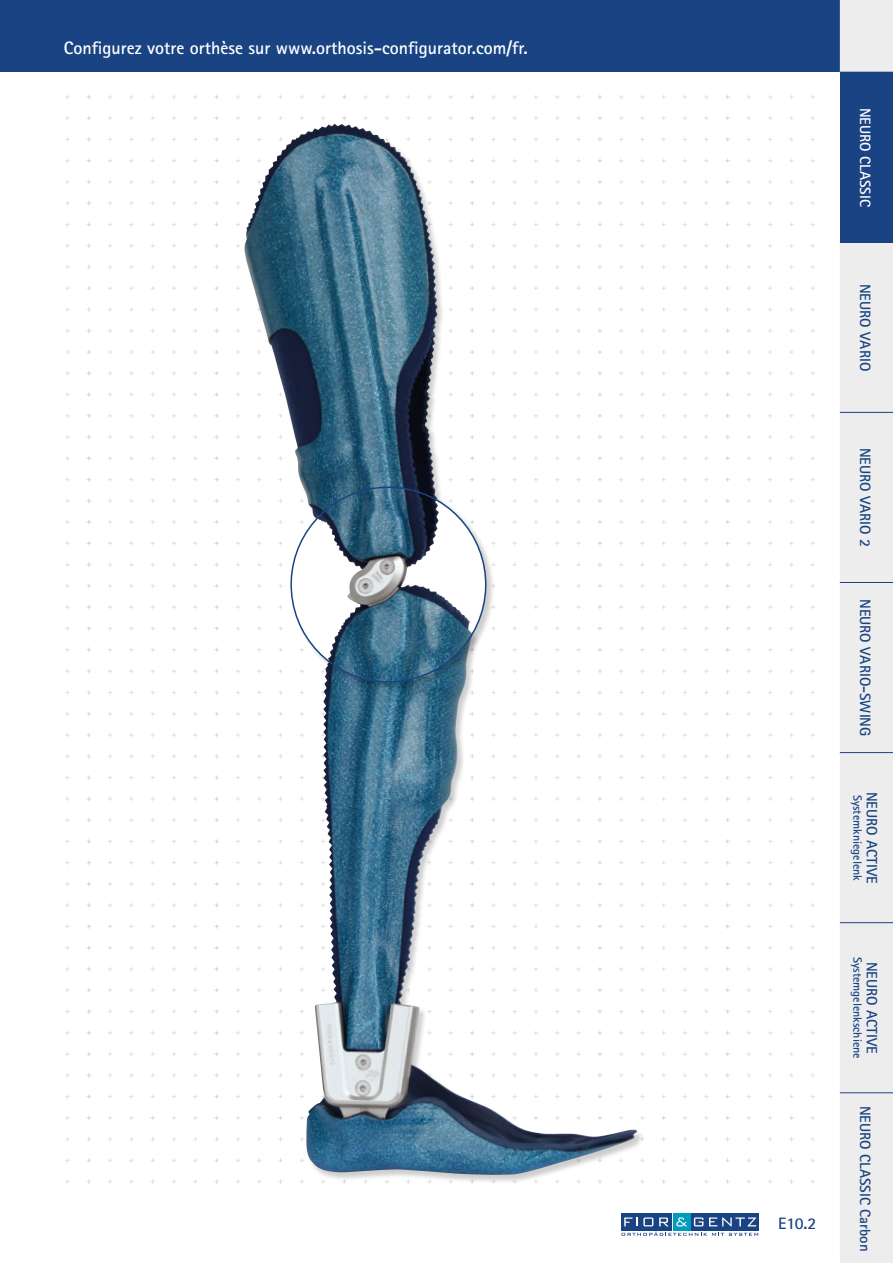
<style>
.page{position:relative;width:893px;height:1263px;background:#fff}
.page>*{position:absolute;margin:0;border:0;box-sizing:border-box;transform-origin:0 0}
.t1{font:700 18px "Rotis Sans Serif Pro";color:#fff}
.t2{font:700 16.5px "Rotis Sans Serif Pro";color:#194383}
.t3{font:700 15px "Rotis Sans Serif Pro";color:#194383}
.t4{font:700 15px "Rotis Sans Serif Pro";color:#fff}
.t5{font:700 12px "Rotis Sans Serif Pro";color:#194383}
</style>
<div class="page">
<img style="left:65px;top:95px;width:750px;height:1089px">
<div style="left:244px;top:123px;width:402px;height:1061px;background:#000;opacity:.2"></div>
<img style="left:244px;top:124px;width:393px;height:1051px">
<div style="left:290px;top:486px;width:205px;height:205px;background:#000;opacity:.2"></div>
<svg style="left:288px;top:484px;width:199px;height:201px"></svg>
<div style="left:673px;top:1213px;width:17px;height:17px;background:#009cbc"></div>
<div style="left:692px;top:1213px;width:67px;height:17px;background:#194383"></div>
<div style="left:621px;top:1213px;width:50px;height:17px;background:#194383"></div>
<svg style="left:621px;top:1232px;width:137px;height:4px"></svg>
<svg style="left:676px;top:1217px;width:11px;height:9px"></svg>
<svg style="left:694px;top:1217px;width:9px;height:9px"></svg>
<svg style="left:709px;top:1217px;width:47px;height:9px"></svg>
<svg style="left:624px;top:1217px;width:29px;height:9px"></svg>
<svg style="left:659px;top:1217px;width:9px;height:9px"></svg>
<div style="left:0;top:0;width:840px;height:72px;background:#194383"></div>
<div style="left:840px;top:1093px;width:53px;height:170px;background:#ededed"></div>
<div style="left:840px;top:0;width:53px;height:1092px;background:#ededed"></div>
<div style="left:840px;top:72px;width:53px;height:170px;background:#194383"></div>
<hr style="left:840px;top:1092px;width:53px;height:1px;background:#194383">
<hr style="left:840px;top:922px;width:53px;height:1px;background:#194383">
<hr style="left:840px;top:582px;width:53px;height:1px;background:#194383">
<hr style="left:840px;top:242px;width:53px;height:1px;background:#194383">
<hr style="left:840px;top:752px;width:53px;height:1px;background:#194383">
<hr style="left:840px;top:412px;width:53px;height:1px;background:#194383">
<p class="t1" style="left:64px;top:37px;width:465px">Configurez votre orthèse sur www.orthosis-configurator.com/fr.</p>
<p class="t2" style="left:778px;top:1213px;width:40px">E10.2</p>
<p class="t4" style="left:875px;top:108px;width:101px;rotate:90deg">NEURO CLASSIC</p>
<p class="t3" style="left:875px;top:284px;width:89px;rotate:90deg">NEURO VARIO</p>
<p class="t3" style="left:875px;top:448px;width:101px;rotate:90deg">NEURO VARIO 2</p>
<p class="t3" style="left:875px;top:599px;width:139px;rotate:90deg">NEURO VARIO-SWING</p>
<p class="t5" style="left:865px;top:794px;width:88px;rotate:90deg">Systemkniegelenk</p>
<p class="t3" style="left:881px;top:792px;width:93px;rotate:90deg">NEURO ACTIVE</p>
<p class="t5" style="left:865px;top:957px;width:103px;rotate:90deg">Systemgelenkschiene</p>
<p class="t3" style="left:881px;top:962px;width:93px;rotate:90deg">NEURO ACTIVE</p>
<p class="t3" style="left:875px;top:1106px;width:148px;rotate:90deg">NEURO CLASSIC Carbon</p>
</div>
